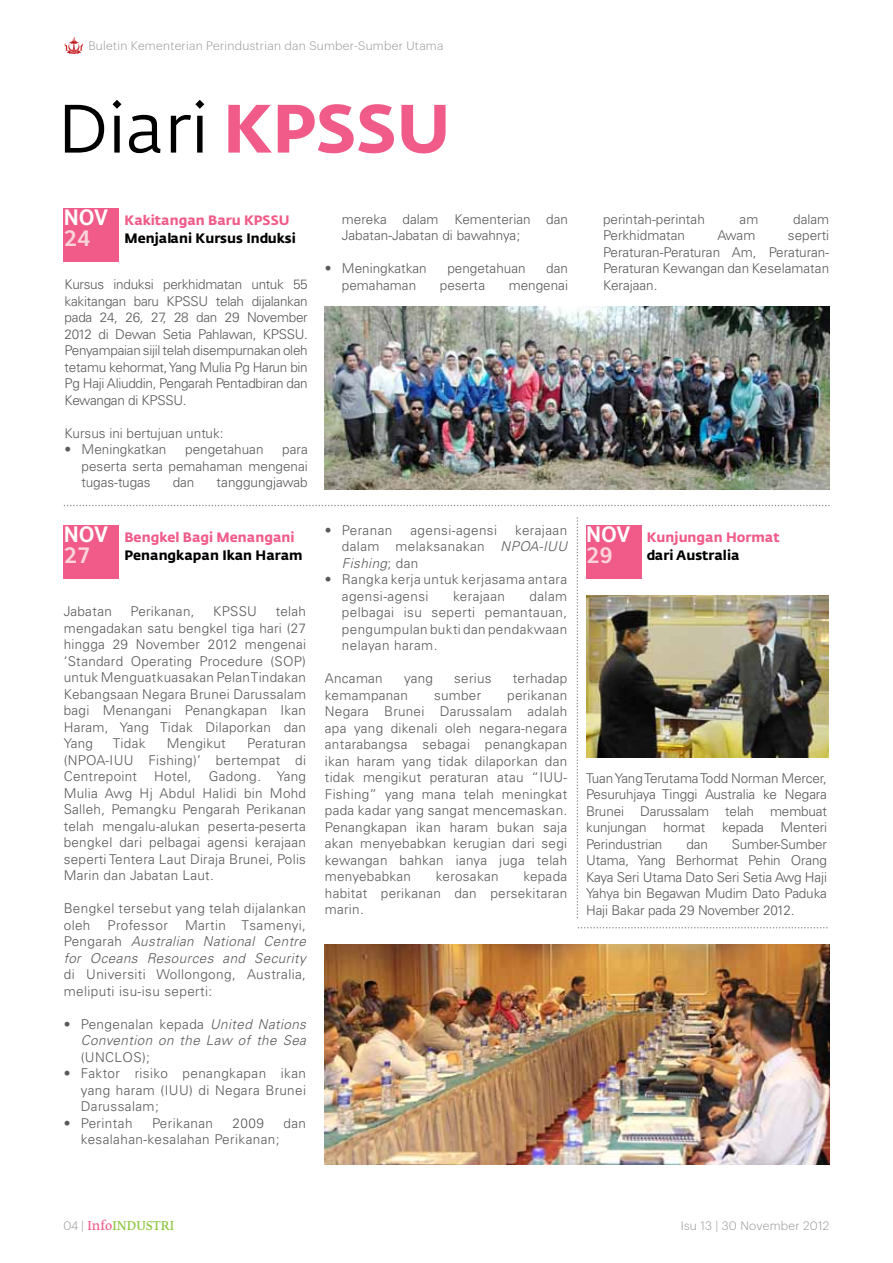
<style>
.page{position:relative;width:893px;height:1263px;background:#fff}
.page>*{position:absolute;margin:0;border:0;box-sizing:border-box;transform-origin:0 0}
.t1{font:67.5px "Fedra Sans Pro";color:#000}
.t2{font:700 21px "British Council Sans Rom";letter-spacing:-.01em;color:#fff}
.t3{font:700 21px "British Council Sans Rom";color:#fbd4da}
.t4{font:300 13.5px/16.5px "Univers LT Std";letter-spacing:.02em;color:#58595b;text-align:justify}
.t5{font:300 13.5px/16.5px "Univers LT Std";color:#58595b}
.t6{font:italic 300 13.5px/16.5px "Univers LT Std";letter-spacing:.03em;color:#58595b;text-align:justify}
.t7{font:700 13.5px "Fedra Sans Pro";color:#000}
.t8{font:700 13.5px "Fedra Sans Pro";color:#f05b89}
.t9{font:300 12px "Graphik";letter-spacing:.025em;color:#939598}
.t10{font:12px "Fedra Serif B Pro";color:#8dc63f}
.s1{font-weight:700;color:#f05b89}
.s2{font-style:normal}
.s3{font-style:italic}
.s4{font-family:"Graphik";font-weight:300;color:#939598}
.s5{color:#f05b89}
</style>
<div class="page">
<svg style="left:65px;top:37px;width:18px;height:17px"></svg>
<svg style="left:64px;top:505px;width:765px;height:1px"></svg>
<svg style="left:577px;top:517px;width:1px;height:402px"></svg>
<svg style="left:577px;top:927px;width:250px;height:1px"></svg>
<div style="left:64px;top:208px;width:55px;height:53px;background:#f05b89"></div>
<div style="left:64px;top:526px;width:55px;height:53px;background:#f05b89"></div>
<div style="left:586px;top:526px;width:55px;height:53px;background:#f05b89"></div>
<img style="left:325px;top:306px;width:504px;height:183px">
<img style="left:325px;top:944px;width:504px;height:220px">
<img style="left:586px;top:595px;width:242px;height:162px">
<p class="t9" style="left:88px;top:37px;width:357px">Buletin Kementerian Perindustrian dan Sumber-Sumber Utama</p>
<h1 class="t1" style="left:57px;top:87px;width:395px">Diari <span class="s1">KPSSU</span></h1>
<h2 class="t2" style="left:64px;top:204px;width:46px">NOV</h2>
<h2 class="t3" style="left:64px;top:225px;width:28px">24</h2>
<p class="t8" style="left:124px;top:211px;width:167px">Kakitangan Baru KPSSU</p>
<p class="t7" style="left:124px;top:229px;width:173px">Menjalani Kursus Induksi</p>
<p class="t4" style="left:65px;top:276px;width:245px">Kursus induksi perkhidmatan untuk 55 kakitangan baru KPSSU telah dijalankan pada 24, 26, 27, 28 dan 29 November 2012 di Dewan Setia Pahlawan, KPSSU.<br>Penyampaian sijil telah disempurnakan oleh tetamu kehormat, Yang Mulia Pg Harun bin Pg Haji Aliuddin, Pengarah Pentadbiran dan Kewangan di KPSSU.</p>
<p class="t5" style="left:65px;top:425px;width:160px">Kursus ini bertujuan untuk:</p>
<p class="t5" style="left:65px;top:441px;width:103px">• Meningkatkan</p>
<p class="t5" style="left:185px;top:441px;width:80px">pengetahuan</p>
<p class="t4" style="left:82px;top:441px;width:228px;text-indent:201px">para peserta serta pemahaman mengenai tugas-tugas</p>
<p class="t4" style="left:173px;top:474px;width:23px">dan</p>
<p class="t5" style="left:216px;top:474px;width:93px">tanggungjawab</p>
<h2 class="t2" style="left:64px;top:521px;width:46px">NOV</h2>
<h2 class="t3" style="left:64px;top:542px;width:28px">27</h2>
<p class="t8" style="left:124px;top:529px;width:172px">Bengkel Bagi Menangani</p>
<p class="t7" style="left:124px;top:547px;width:180px">Penangkapan Ikan Haram</p>
<p class="t4" style="left:64px;top:603px;width:50px">Jabatan</p>
<p class="t4" style="left:131px;top:603px;width:65px">Perikanan,</p>
<p class="t4" style="left:213px;top:603px;width:45px">KPSSU</p>
<p class="t4" style="left:64px;top:603px;width:244px;text-indent:212px">telah mengadakan satu bengkel tiga hari (27 hingga 29 November 2012 mengenai ‘Standard Operating Procedure (SOP) untuk Menguatkuasakan Pelan Tindakan Kebangsaan Negara Brunei Darussalam bagi Menangani Penangkapan Ikan Haram, Yang Tidak Dilaporkan dan Yang</p>
<p class="t4" style="left:64px;top:735px;width:244px;text-indent:183px">Peraturan (NPOA-IUU Fishing)’ bertempat di Centrepoint</p>
<p class="t4" style="left:113px;top:735px;width:34px">Tidak</p>
<p class="t4" style="left:167px;top:735px;width:60px">Mengikut</p>
<p class="t4" style="left:64px;top:768px;width:244px;text-indent:145px">Gadong. Yang Mulia Awg Hj Abdul Halidi bin Mohd Salleh, Pemangku Pengarah Perikanan telah mengalu-alukan peserta-peserta bengkel dari pelbagai agensi kerajaan seperti Tentera Laut Diraja Brunei, Polis Marin dan Jabatan Laut.</p>
<p class="t4" style="left:64px;top:900px;width:244px">Bengkel tersebut yang telah dijalankan oleh</p>
<p class="t4" style="left:154px;top:768px;width:39px">Hotel,</p>
<p class="t4" style="left:108px;top:917px;width:62px">Professor</p>
<p class="t6" style="left:64px;top:917px;width:244px;text-indent:121px"><span class="s2">Martin Tsamenyi, Pengarah</span> Australian National Centre for Oceans Resources and Security</p>
<p class="t4" style="left:64px;top:966px;width:244px">di Universiti Wollongong, Australia, meliputi isu-isu seperti:</p>
<p class="t6" style="left:64px;top:1016px;width:244px;text-align:right"><span class="s2">• Pengenalan kepada</span> United Nations<br>Convention on the Law of the Sea</p>
<p class="t4" style="left:81px;top:1049px;width:71px">(UNCLOS);</p>
<p class="t4" style="left:81px;top:1065px;width:227px;text-indent:-17px">• Faktor risiko penangkapan ikan yang haram (IUU) di Negara Brunei Darussalam;</p>
<p class="t4" style="left:64px;top:1115px;width:70px">• Perintah</p>
<p class="t4" style="left:152px;top:1115px;width:63px">Perikanan</p>
<p class="t4" style="left:233px;top:1115px;width:33px">2009</p>
<p class="t4" style="left:283px;top:1115px;width:24px">dan</p>
<p class="t4" style="left:81px;top:1131px;width:200px">kesalahan-kesalahan Perikanan;</p>
<p class="t5" style="left:342px;top:211px;width:228px">mereka dalam Kementerian dan<br>Jabatan-Jabatan di bawahnya;</p>
<p class="t5" style="left:325px;top:260px;width:103px">• Meningkatkan</p>
<p class="t5" style="left:447px;top:260px;width:80px">pengetahuan</p>
<p class="t4" style="left:546px;top:260px;width:23px">dan</p>
<p class="t5" style="left:342px;top:277px;width:76px">pemahaman</p>
<p class="t5" style="left:440px;top:277px;width:47px">peserta</p>
<p class="t5" style="left:509px;top:277px;width:61px">mengenai</p>
<p class="t4" style="left:325px;top:522px;width:69px">• Peranan</p>
<p class="t4" style="left:410px;top:522px;width:88px">agensi-agensi</p>
<p class="t4" style="left:342px;top:522px;width:227px;text-indent:173px">kerajaan dalam melaksanakan <span class="s3">NPOA-IUU Fishing</span>; dan</p>
<p class="t4" style="left:342px;top:571px;width:227px;text-indent:-17px">• Rangka kerja untuk kerjasama antara agensi-agensi</p>
<p class="t4" style="left:342px;top:588px;width:227px;text-indent:188px">dalam pelbagai isu seperti pemantauan, pengumpulan bukti dan pendakwaan nelayan haram.</p>
<p class="t4" style="left:325px;top:670px;width:59px">Ancaman</p>
<p class="t4" style="left:404px;top:670px;width:31px">yang</p>
<p class="t4" style="left:454px;top:670px;width:39px">serius</p>
<p class="t4" style="left:513px;top:670px;width:56px">terhadap</p>
<p class="t4" style="left:325px;top:686px;width:85px">kemampanan</p>
<p class="t4" style="left:434px;top:686px;width:49px">sumber</p>
<p class="t4" style="left:453px;top:588px;width:54px">kerajaan</p>
<p class="t4" style="left:325px;top:686px;width:244px;text-indent:182px">perikanan Negara Brunei Darussalam adalah apa yang dikenali oleh negara-negara antarabangsa sebagai penangkapan ikan haram yang tidak dilaporkan dan tidak mengikut peraturan atau “IUU-Fishing” yang mana telah meningkat pada kadar yang sangat mencemaskan.<br>Penangkapan ikan haram bukan saja akan menyebabkan kerugian dari segi kewangan bahkan ianya juga telah menyebabkan</p>
<p class="t4" style="left:325px;top:868px;width:244px;text-indent:198px">kepada habitat perikanan dan persekitaran marin.</p>
<p class="t4" style="left:436px;top:868px;width:64px">kerosakan</p>
<p class="t5" style="left:603px;top:211px;width:103px">perintah-perintah</p>
<p class="t4" style="left:740px;top:211px;width:20px">am</p>
<p class="t4" style="left:793px;top:211px;width:38px">dalam</p>
<p class="t5" style="left:603px;top:227px;width:84px">Perkhidmatan</p>
<p class="t4" style="left:717px;top:227px;width:39px">Awam</p>
<p class="t4" style="left:603px;top:227px;width:228px;text-indent:185px">seperti Peraturan-Peraturan Am, Peraturan-Peraturan Kewangan dan Keselamatan Kerajaan.</p>
<h2 class="t2" style="left:586px;top:521px;width:46px">NOV</h2>
<h2 class="t3" style="left:586px;top:542px;width:28px">29</h2>
<p class="t8" style="left:647px;top:529px;width:134px">Kunjungan Hormat</p>
<p class="t7" style="left:647px;top:547px;width:94px">dari Australia</p>
<p class="t4" style="left:586px;top:770px;width:242px">Tuan Yang Terutama Todd Norman Mercer, Pesuruhjaya Tinggi Australia ke Negara Brunei Darussalam telah membuat kunjungan hormat kepada Menteri Perindustrian</p>
<p class="t4" style="left:586px;top:836px;width:242px;text-indent:146px">Sumber-Sumber Utama, Yang Berhormat Pehin Orang Kaya Seri Utama Dato Seri Setia Awg Haji Yahya bin Begawan Mudim Dato Paduka Haji Bakar pada 29 November 2012.</p>
<p class="t4" style="left:686px;top:836px;width:23px">dan</p>
<p class="t10" style="left:63px;top:1218px;width:112px"><span class="s4">04 |</span> <span class="s5">Info</span>INDUSTRI</p>
<p class="t9" style="left:681px;top:1217px;width:150px">Isu 13 | 30 November 2012</p>
</div>
